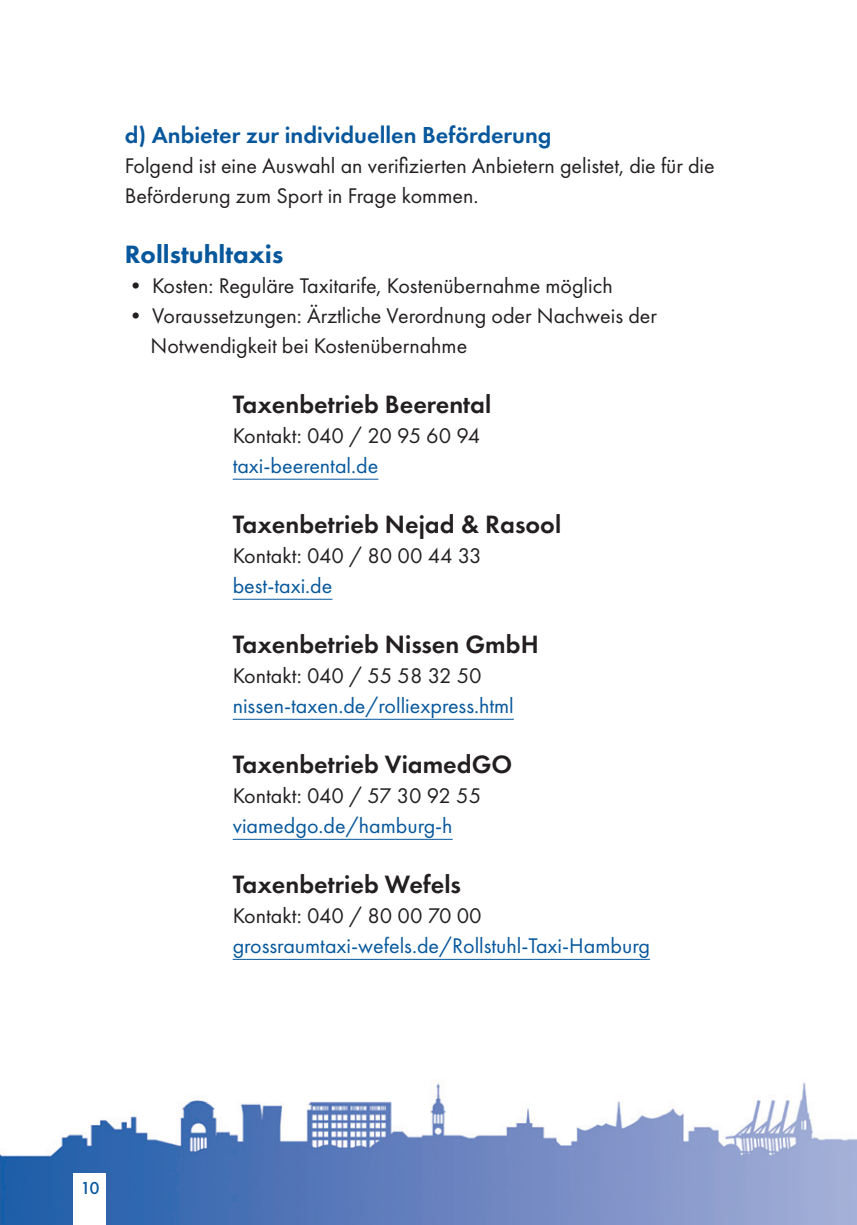
<style>
.page{position:relative;width:857px;height:1225px;background:#fff}
.page>*{position:absolute;margin:0;border:0;box-sizing:border-box;transform-origin:0 0}
.t1{font:600 26px "Futura PT";color:#231f20}
.t2{font:800 26px "Futura PT";color:#06579c}
.t3{font:600 24px "Futura PT";color:#06579c}
.t4{font:22px/30px "Futura PT";color:#231f20}
.t5{font:22px "Futura PT";color:#06579c}
.t6{font:500 18px "Futura PT";color:#06579c}
</style>
<div class="page">
<img style="left:0;top:1082px;width:856px;height:143px">
<hr style="left:232px;top:479px;width:146px;height:1px;background:#06579c">
<hr style="left:232px;top:599px;width:100px;height:1px;background:#06579c">
<hr style="left:232px;top:719px;width:281px;height:1px;background:#06579c">
<hr style="left:232px;top:839px;width:220px;height:1px;background:#06579c">
<hr style="left:232px;top:959px;width:417px;height:1px;background:#06579c">
<div style="left:74px;top:1173px;width:32px;height:52px;background:#fff"></div>
<p class="t3" style="left:125px;top:120px;width:428px">d) Anbieter zur individuellen Beförderung</p>
<p class="t4" style="left:125px;top:151px;width:591px">Folgend ist eine Auswahl an verifizierten Anbietern gelistet, die für die<br>Beförderung zum Sport in Frage kommen.</p>
<p class="t2" style="left:125px;top:238px;width:160px">Rollstuhltaxis</p>
<p class="t4" style="left:125px;top:271px;width:489px">• Kosten: Reguläre Taxitarife, Kostenübernahme möglich</p>
<p class="t4" style="left:150px;top:301px;width:507px;text-indent:-26px">• Voraussetzungen: Ärztliche Verordnung oder Nachweis der<br>Notwendigkeit bei Kostenübernahme</p>
<p class="t1" style="left:232px;top:388px;width:260px">Taxenbetrieb Beerental</p>
<p class="t4" style="left:232px;top:421px;width:249px">Kontakt: 040 / 20 95 60 94</p>
<p class="t5" style="left:232px;top:453px;width:147px">taxi-beerental.de</p>
<p class="t1" style="left:232px;top:508px;width:330px">Taxenbetrieb Nejad &amp; Rasool</p>
<p class="t4" style="left:232px;top:541px;width:250px">Kontakt: 040 / 80 00 44 33</p>
<p class="t5" style="left:232px;top:573px;width:101px">best-taxi.de</p>
<p class="t1" style="left:232px;top:628px;width:307px">Taxenbetrieb Nissen GmbH</p>
<p class="t4" style="left:232px;top:661px;width:250px">Kontakt: 040 / 55 58 32 50</p>
<p class="t5" style="left:232px;top:693px;width:282px">nissen-taxen.de/rolliexpress.html</p>
<p class="t1" style="left:232px;top:748px;width:281px">Taxenbetrieb ViamedGO</p>
<p class="t4" style="left:232px;top:781px;width:250px">Kontakt: 040 / 57 30 92 55</p>
<p class="t5" style="left:232px;top:813px;width:221px">viamedgo.de/hamburg-h</p>
<p class="t1" style="left:232px;top:868px;width:230px">Taxenbetrieb Wefels</p>
<p class="t4" style="left:232px;top:901px;width:250px">Kontakt: 040 / 80 00 70 00</p>
<p class="t5" style="left:232px;top:933px;width:418px">grossraumtaxi-wefels.de/Rollstuhl-Taxi-Hamburg</p>
<p class="t6" style="left:80px;top:1176px;width:21px">10</p>
</div>
